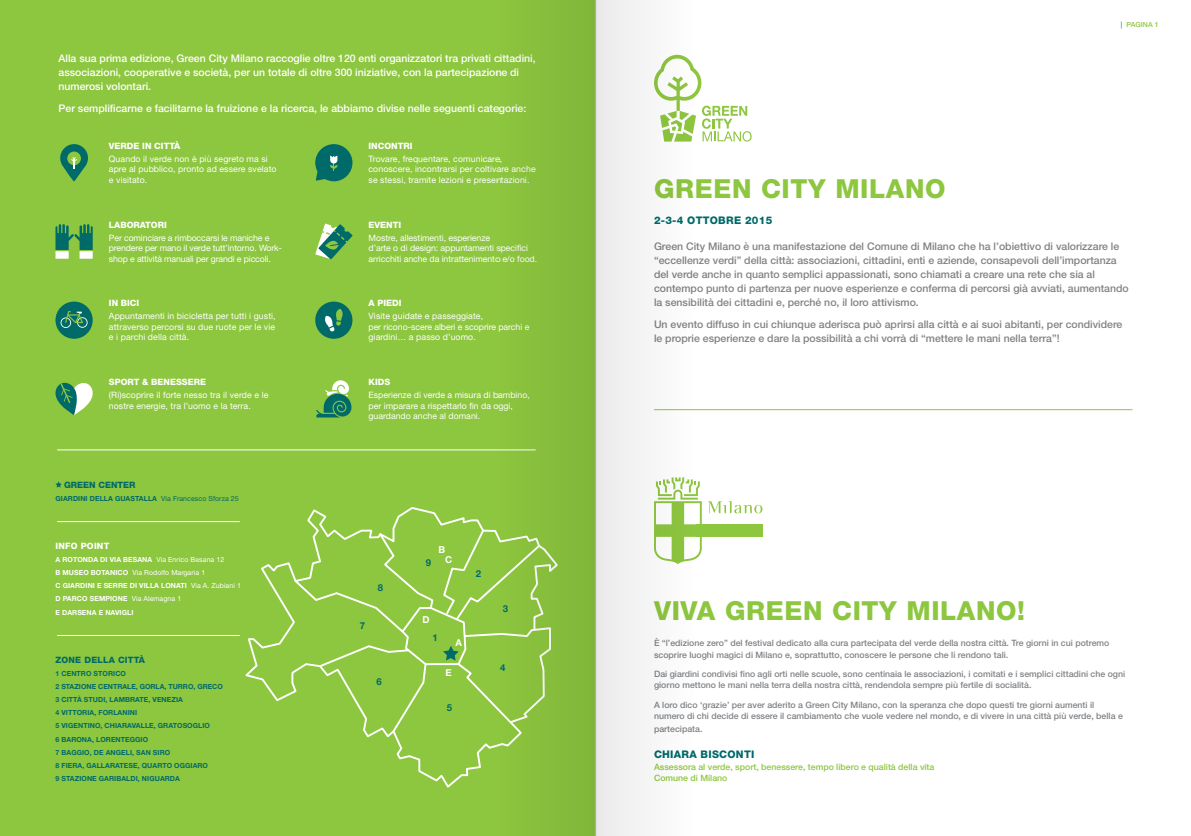
<style>
.page{position:relative;width:1191px;height:836px;background:#fff}
.page>*{position:absolute;margin:0;border:0;box-sizing:border-box;transform-origin:0 0}
.t1{font:800 26.25px "Helvetica Neue LT Std";letter-spacing:.025em;color:#8dc63f}
.t2{font:500 10.5px/14px "Helvetica Neue LT Std";color:#808285}
.t3{font:500 10.5px/14px "Helvetica Neue LT Std";color:#fff}
.t4{font:800 10.5px "Helvetica Neue LT Std";letter-spacing:.025em;color:#006a69}
.t5{font:700 9.54px "Helvetica Neue LT Std";color:#006a69}
.t6{font:700 9.54px "Helvetica Neue LT Std";color:#fff}
.t7{font:8.75px/10.5px "Helvetica Neue LT Std";color:#fff}
.t8{font:500 8.75px/11.4px "Helvetica Neue LT Std";color:#808285}
.t9{font:500 8.75px "Helvetica Neue LT Std";color:#8dc63f}
.t10{font:800 8.75px "Helvetica Neue LT Std";color:#fff}
.t11{font:800 8.75px "Helvetica Neue LT Std";letter-spacing:.01em;color:#006a69}
.t12{font:800 8.75px "Helvetica Neue LT Std";letter-spacing:.025em;color:#fff}
.t13{font:700 7px "Helvetica Neue LT Std";letter-spacing:.01em;color:#006a69}
.t14{font:700 7px "Helvetica Neue LT Std";letter-spacing:.01em;color:#fff}
.t15{font:7px "Helvetica Neue LT Std";letter-spacing:.01em;color:#fff}
.t16{font:500 7px "Helvetica Neue LT Std";letter-spacing:.01em;color:#8dc63f}
.s1{font-weight:400}
.s2{font-weight:700}
.s3{color:#00b48d}
</style>
<div class="page">
<div style="left:0;top:0;width:595px;height:836px;background:#8dc63f"></div>
<svg style="left:315px;top:144px;width:37px;height:37px"></svg>
<svg style="left:60px;top:144px;width:28px;height:37px"></svg>
<svg style="left:55px;top:382px;width:38px;height:33px"></svg>
<svg style="left:316px;top:380px;width:35px;height:37px"></svg>
<div style="left:315px;top:302px;width:37px;height:37px;background:#006a69;border-radius:50%"></div>
<svg style="left:325px;top:309px;width:18px;height:23px"></svg>
<div style="left:55px;top:302px;width:38px;height:37px;background:#006a69;border-radius:50%"></div>
<svg style="left:61px;top:311px;width:27px;height:17px"></svg>
<svg style="left:315px;top:223px;width:37px;height:36px"></svg>
<div style="left:55px;top:251px;width:14px;height:8px;background:#fff"></div>
<div style="left:80px;top:251px;width:13px;height:8px;background:#fff"></div>
<svg style="left:55px;top:224px;width:38px;height:26px"></svg>
<hr style="left:57px;top:449px;width:478px;height:1px;background:#fff">
<hr style="left:57px;top:521px;width:183px;height:1px;background:#fff">
<hr style="left:57px;top:635px;width:183px;height:1px;background:#fff">
<svg style="left:245px;top:507px;width:252px;height:281px"></svg>
<svg style="left:443px;top:646px;width:16px;height:15px"></svg>
<svg style="left:55px;top:481px;width:7px;height:7px"></svg>
<hr style="left:654px;top:409px;width:478px;height:1px;background:#8dc63f">
<svg style="left:693px;top:66px;width:58px;height:76px"></svg>
<svg style="left:708px;top:501px;width:54px;height:12px"></svg>
<div style="left:696px;top:524px;width:66px;height:13px;background:#8dc63f"></div>
<svg style="left:693px;top:481px;width:9px;height:79px"></svg>
<div style="left:497px;top:0;width:98px;height:836px;background:#87be3c"></div>
<svg style="left:595px;top:0;width:98px;height:836px"></svg>
<p class="t3" style="left:58px;top:51px;width:479px">Alla sua prima edizione, Green City Milano raccoglie oltre 120 enti organizzatori tra privati cittadini, associazioni, cooperative e società, per un totale di oltre 300 iniziative, con la partecipazione di numerosi volontari.</p>
<p class="t3" style="left:58px;top:101px;width:469px">Per semplificarne e facilitarne la fruizione e la ricerca, le abbiamo divise nelle seguenti categorie:</p>
<p class="t10" style="left:109px;top:140px;width:73px">VERDE IN CITTÀ</p>
<p class="t7" style="left:109px;top:153px;width:169px">Quando il verde non è più segreto ma si apre al pubblico, pronto ad essere svelato e visitato.</p>
<p class="t10" style="left:368px;top:140px;width:45px">INCONTRI</p>
<p class="t7" style="left:368px;top:153px;width:135px">Trovare, frequentare, comunicare,</p>
<p class="t7" style="left:368px;top:164px;width:169px">conoscere, incontrarsi per coltivare anche se stessi, tramite lezioni e presentazioni.</p>
<p class="t10" style="left:109px;top:219px;width:59px">LABORATORI</p>
<p class="t7" style="left:109px;top:232px;width:175px">Per cominciare a rimboccarsi le maniche e prendere per mano il verde tutt’intorno. Work&shy;shop e attività manuali per grandi e piccoli.</p>
<p class="t10" style="left:368px;top:219px;width:34px">EVENTI</p>
<p class="t7" style="left:368px;top:232px;width:123px">Mostre, allestimenti, esperienze</p>
<p class="t7" style="left:368px;top:243px;width:170px">d’arte o di design: appuntamenti specifici arricchiti anche da intrattenimento e/o food.</p>
<p class="t10" style="left:109px;top:298px;width:32px">IN BICI</p>
<p class="t7" style="left:109px;top:311px;width:168px;text-align:justify">Appuntamenti in bicicletta per tutti i gusti, attraverso percorsi su due ruote per le vie e i parchi della città.</p>
<p class="t10" style="left:368px;top:298px;width:35px">A PIEDI</p>
<p class="t7" style="left:368px;top:311px;width:116px">Visite guidate e passeggiate,</p>
<p class="t7" style="left:368px;top:321px;width:162px">per ricono-scere alberi e scoprire parchi e giardini… a passo d’uomo.</p>
<p class="t10" style="left:109px;top:377px;width:99px">SPORT &amp; BENESSERE</p>
<p class="t7" style="left:109px;top:390px;width:161px">(Ri)scoprire il forte nesso tra il verde e le nostre energie, tra l’uomo e la terra.</p>
<p class="t10" style="left:368px;top:377px;width:23px">KIDS</p>
<p class="t7" style="left:368px;top:390px;width:163px">Esperienze di verde a misura di bambino, per imparare a rispettarlo fin da oggi,</p>
<p class="t7" style="left:368px;top:411px;width:113px">guardando anche al domani.</p>
<p class="t11" style="left:64px;top:479px;width:73px">GREEN CENTER</p>
<p class="t13" style="left:55px;top:494px;width:185px">GIARDINI DELLA GUASTALLA <span class="s1">Via Francesco Sforza 25</span></p>
<p class="t12" style="left:55px;top:540px;width:55px">INFO POINT</p>
<p class="t6" style="left:438px;top:544px;width:8px">B</p>
<p class="t14" style="left:55px;top:555px;width:170px">A ROTONDA DI VIA BESANA <span class="s1">Via Enrico Besana 12</span></p>
<p class="t14" style="left:55px;top:595px;width:127px">D PARCO SEMPIONE <span class="s1">Via Alemagna 1</span></p>
<p class="t14" style="left:55px;top:608px;width:79px">E DARSENA E NAVIGLI</p>
<p class="t15" style="left:55px;top:568px;width:151px"><span class="s2">B MUSEO BOTANICO</span> Via Rodolfo Margaria 1</p>
<p class="t14" style="left:55px;top:581px;width:187px">C GIARDINI E SERRE DI VILLA LONATI <span class="s1">Via A. Zubiani 1</span></p>
<p class="t5" style="left:360px;top:620px;width:7px">7</p>
<p class="t5" style="left:378px;top:582px;width:7px">8</p>
<p class="t5" style="left:426px;top:557px;width:7px">9</p>
<p class="t6" style="left:445px;top:554px;width:9px">C</p>
<p class="t6" style="left:422px;top:614px;width:9px">D</p>
<p class="t5" style="left:476px;top:567px;width:7px">2</p>
<p class="t5" style="left:503px;top:603px;width:7px">3</p>
<p class="t5" style="left:432px;top:631px;width:7px">1</p>
<p class="t6" style="left:455px;top:636px;width:8px">A</p>
<p class="t11" style="left:55px;top:654px;width:91px">ZONE DELLA CITTÀ</p>
<p class="t13" style="left:55px;top:669px;width:72px">1 CENTRO STORICO</p>
<p class="t13" style="left:55px;top:708px;width:83px">4 VITTORIA, FORLANINI</p>
<p class="t13" style="left:55px;top:735px;width:94px">6 BARONA, LORENTEGGIO</p>
<p class="t13" style="left:55px;top:748px;width:116px">7 BAGGIO, DE ANGELI, SAN SIRO</p>
<p class="t13" style="left:55px;top:761px;width:154px">8 FIERA, GALLARATESE, QUARTO OGGIARO</p>
<p class="t13" style="left:55px;top:774px;width:126px">9 STAZIONE GARIBALDI, NIGUARDA</p>
<p class="t13" style="left:55px;top:682px;width:169px">2 STAZIONE CENTRALE, GORLA, TURRO, GRECO</p>
<p class="t13" style="left:55px;top:695px;width:129px">3 CITTÀ STUDI, LAMBRATE, VENEZIA</p>
<p class="t13" style="left:55px;top:722px;width:156px">5 VIGENTINO, CHIARAVALLE, GRATOSOGLIO</p>
<p class="t5" style="left:376px;top:676px;width:7px">6</p>
<p class="t6" style="left:445px;top:667px;width:8px">E</p>
<p class="t5" style="left:447px;top:702px;width:7px">5</p>
<p class="t5" style="left:500px;top:661px;width:7px">4</p>
<p class="t16" style="left:1121px;top:20px;width:39px"><span class="s3">|</span> PAGINA 1</p>
<p class="t1" style="left:654px;top:173px;width:293px">GREEN CITY MILANO</p>
<p class="t4" style="left:654px;top:214px;width:120px">2-3-4 OTTOBRE 2015</p>
<p class="t2" style="left:654px;top:239px;width:476px">Green City Milano è una manifestazione del Comune di Milano che ha l’obiettivo di valorizzare le “eccellenze verdi” della città: associazioni, cittadini, enti e aziende, consapevoli dell’importanza del verde anche in quanto semplici appassionati, sono chiamati a creare una rete che sia al contempo punto di partenza per nuove esperienze e conferma di percorsi già avviati, aumentando la sensibilità dei cittadini e, perché no, il loro attivismo.</p>
<p class="t2" style="left:654px;top:317px;width:470px">Un evento diffuso in cui chiunque aderisca può aprirsi alla città e ai suoi abitanti, per condividere le proprie esperienze e dare la possibilità a chi vorrà di “mettere le mani nella terra”!</p>
<p class="t1" style="left:654px;top:595px;width:372px">VIVA GREEN CITY MILANO!</p>
<p class="t8" style="left:654px;top:637px;width:457px">È “l’edizione zero” del festival dedicato alla cura partecipata del verde della nostra città. Tre giorni in cui potremo scoprire luoghi magici di Milano e, soprattutto, conoscere le persone che li rendono tali.</p>
<p class="t8" style="left:654px;top:668px;width:473px">Dai giardini condivisi fino agli orti nelle scuole, sono centinaia le associazioni, i comitati e i semplici cittadini che ogni giorno mettono le mani nella terra della nostra città, rendendola sempre più fertile di socialità.</p>
<p class="t8" style="left:654px;top:699px;width:470px">A loro dico ‘grazie’ per aver aderito a Green City Milano, con la speranza che dopo questi tre giorni aumenti il numero di chi decide di essere il cambiamento che vuole vedere nel mondo, e di vivere in una città più verde, bella e</p>
<p class="t8" style="left:654px;top:723px;width:50px">partecipata.</p>
<p class="t4" style="left:654px;top:748px;width:102px">CHIARA BISCONTI</p>
<p class="t9" style="left:654px;top:761px;width:282px">Assessora al verde, sport, benessere, tempo libero e qualità della vita</p>
<p class="t9" style="left:654px;top:773px;width:75px">Comune di Milano</p>
</div>
